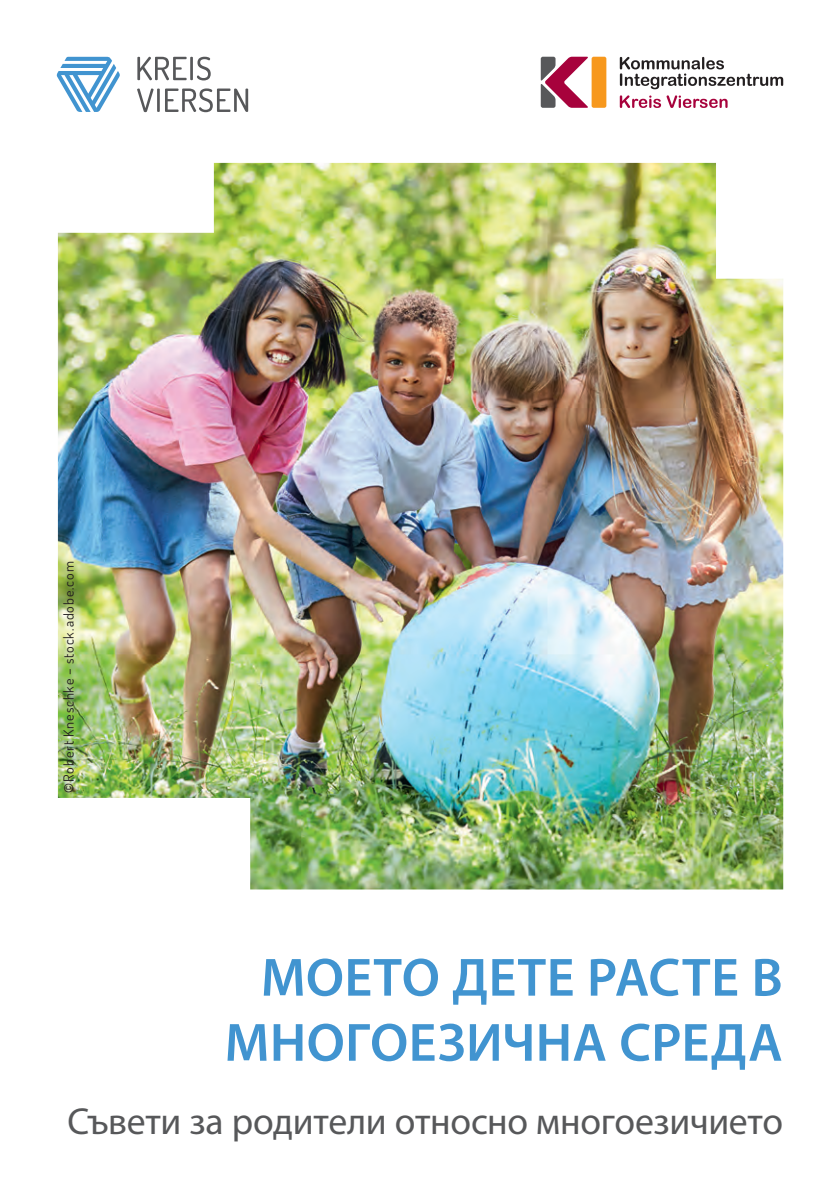
<style>
.page{position:relative;width:840px;height:1191px;background:#fff}
.page>*{position:absolute;margin:0;border:0;box-sizing:border-box;transform-origin:0 0}
.t1{font:600 54.2px/65px "Myriad Pro";letter-spacing:.005em;color:#4194d0;text-align:right}
.t2{font:600 54.2px/75.4px "Dosis";letter-spacing:.06em;color:#4194d0;text-align:center}
.t3{font:37.6px "Myriad Pro";letter-spacing:-.01em;color:#57585a}
.t4{font:37.6px "Dosis";letter-spacing:.04em;color:#57585a}
.t5{font:14px "Dosis";letter-spacing:.06em;color:#231f20}
.s1{font-weight:600}
</style>
<div class="page">
<svg style="left:57px;top:57px;width:63px;height:55px"></svg>
<svg style="left:137px;top:88px;width:111px;height:24px"></svg>
<svg style="left:137px;top:57px;width:73px;height:23px"></svg>
<svg style="left:619px;top:57px;width:163px;height:32px"></svg>
<svg style="left:619px;top:95px;width:41px;height:13px"></svg>
<svg style="left:666px;top:95px;width:61px;height:13px"></svg>
<div style="left:591px;top:57px;width:15px;height:51px;background:#f7981d;border-radius:2px"></div>
<svg style="left:540px;top:57px;width:48px;height:51px"></svg>
<img style="left:58px;top:163px;width:724px;height:726px">
<p class="t5" style="left:59px;top:792px;width:233px;rotate:-90deg"><span class="s1">©</span>Robert Kneschke – stock.adobe.com</p>
<h1 class="t2" style="left:284px;top:927px;width:501px">MEIN KIND WÄCHST<br>MEHRSPRACHIG AUF</h1>
<h1 class="t1" style="left:224px;top:943px;width:559px">МОЕТО ДЕТЕ РАСТЕ В<br>МНОГОЕЗИЧНА СРЕДА</h1>
<p class="t3" style="left:67px;top:1098px;width:716px">Съвети за родители относно многоезичието</p>
<p class="t4" style="left:144px;top:1095px;width:641px">Ratgeber für Eltern zur Mehrsprachigkeit</p>
</div>
